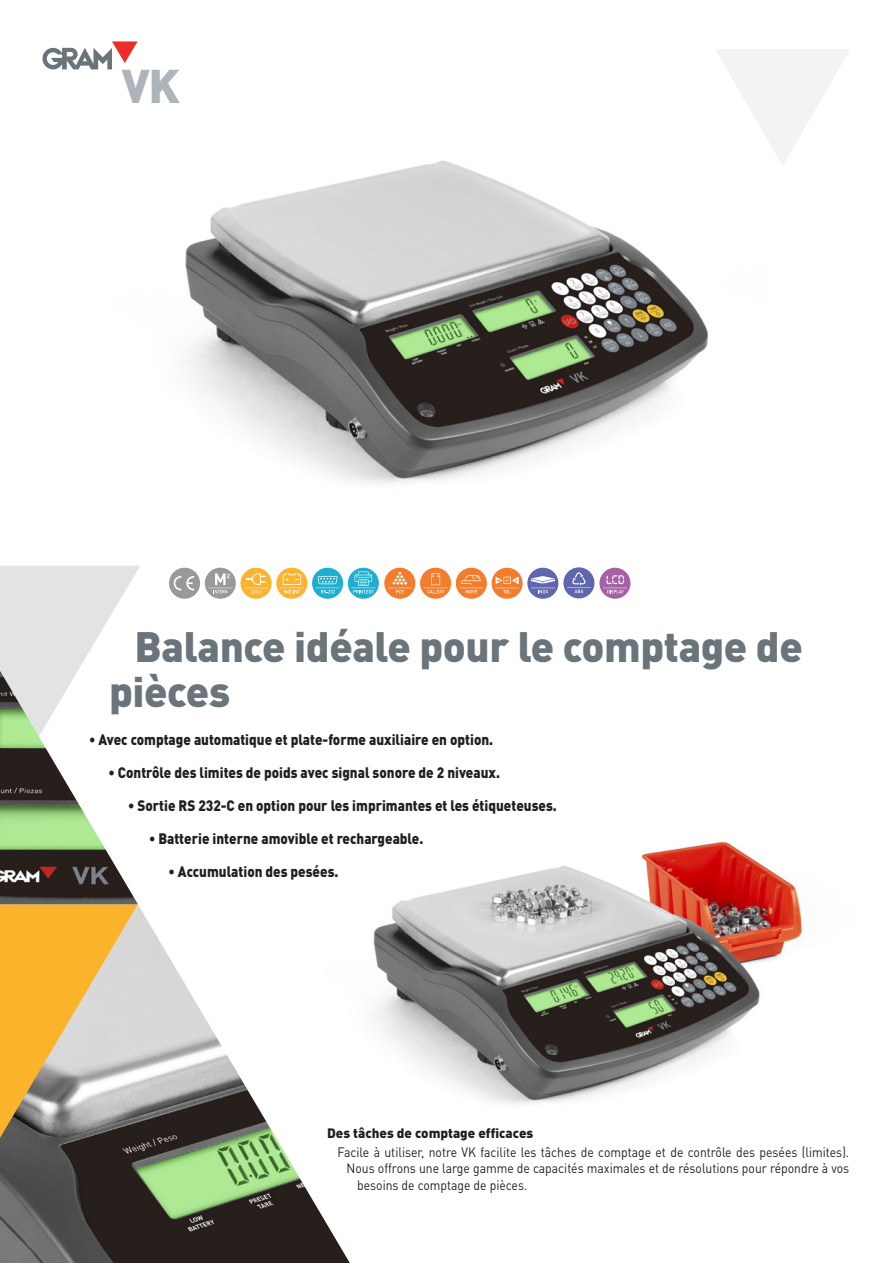
<style>
.page{position:relative;width:893px;height:1263px;background:#fff}
.page>*{position:absolute;margin:0;border:0;box-sizing:border-box;transform-origin:0 0}
.t1{font:900 46.65px "DIN";color:#adb4ba}
.t2{font:900 42px/45px "DIN";letter-spacing:-.01em;color:#6a747b}
.t3{font:900 15px "DIN Pro";color:#231f20;scale:.9 1}
.Descripcion{font:13.5px "DIN Pro";color:#231f20;scale:.9 1}
.Descripcion-2{font:900 13.5px "DIN Pro";color:#231f20}
</style>
<div class="page">
<img style="left:185px;top:160px;width:523px;height:324px">
<img style="left:373px;top:841px;width:429px;height:263px">
<svg style="left:0;top:565px;width:140px;height:106px"></svg>
<img style="left:0;top:671px;width:138px;height:233px">
<img style="left:0;top:904px;width:350px;height:359px">
<svg style="left:716px;top:49px;width:134px;height:116px"></svg>
<svg style="left:42px;top:41px;width:96px;height:28px"></svg>
<div style="left:312px;top:568px;width:31px;height:31px;background:#1eaed0;border-radius:50%"></div>
<svg style="left:316px;top:576px;width:24px;height:17px"></svg>
<div style="left:241px;top:568px;width:31px;height:31px;background:#fcb32e;border-radius:50%"></div>
<svg style="left:244px;top:573px;width:24px;height:20px"></svg>
<div style="left:276px;top:568px;width:31px;height:31px;background:#fcb32e;border-radius:50%"></div>
<svg style="left:280px;top:573px;width:24px;height:21px"></svg>
<div style="left:169px;top:568px;width:31px;height:31px;background:#989a9a;border-radius:50%"></div>
<svg style="left:174px;top:576px;width:20px;height:14px"></svg>
<div style="left:205px;top:568px;width:31px;height:31px;background:#989a9a;border-radius:50%"></div>
<svg style="left:208px;top:573px;width:24px;height:20px"></svg>
<div style="left:384px;top:568px;width:31px;height:31px;background:#f47d2d;border-radius:50%"></div>
<svg style="left:388px;top:572px;width:24px;height:21px"></svg>
<div style="left:420px;top:568px;width:31px;height:31px;background:#f47d2d;border-radius:50%"></div>
<svg style="left:424px;top:573px;width:24px;height:21px"></svg>
<div style="left:456px;top:568px;width:31px;height:31px;background:#f47d2d;border-radius:50%"></div>
<svg style="left:459px;top:575px;width:24px;height:18px"></svg>
<div style="left:599px;top:568px;width:31px;height:31px;background:#a660a5;border-radius:50%"></div>
<svg style="left:603px;top:575px;width:24px;height:18px"></svg>
<div style="left:492px;top:568px;width:31px;height:31px;background:#f47d2d;border-radius:50%"></div>
<svg style="left:495px;top:576px;width:24px;height:17px"></svg>
<div style="left:527px;top:568px;width:31px;height:31px;background:#6067ae;border-radius:50%"></div>
<svg style="left:531px;top:576px;width:24px;height:17px"></svg>
<div style="left:563px;top:567px;width:31px;height:31px;background:#6066ae;border-radius:50%"></div>
<svg style="left:567px;top:572px;width:24px;height:21px"></svg>
<div style="left:348px;top:568px;width:31px;height:31px;background:#1eaed0;border-radius:50%"></div>
<svg style="left:351px;top:571px;width:24px;height:23px"></svg>
<p class="t1" style="left:122px;top:55px;width:60px">VK</p>
<p class="t2" style="left:109px;top:622px;width:695px;text-indent:26px">Balance idéale pour le comptage de pièces</p>
<p class="t3" style="left:89px;top:729px;width:451px">• Avec comptage automatique et plate-forme auxiliaire en option.</p>
<p class="t3" style="left:109px;top:762px;width:436px">• Contrôle des limites de poids avec signal sonore de 2 niveaux.</p>
<p class="t3" style="left:128px;top:795px;width:478px">• Sortie RS 232-C en option pour les imprimantes et les étiqueteuses.</p>
<p class="t3" style="left:149px;top:828px;width:306px">• Batterie interne amovible et rechargeable.</p>
<p class="t3" style="left:169px;top:861px;width:190px">• Accumulation des pesées.</p>
<p class="Descripcion-2" style="left:327px;top:1124px;width:208px">Des tâches de comptage efficaces</p>
<p class="Descripcion" style="left:338px;top:1142px;width:570px">Facile à utiliser, notre VK facilite les tâches de comptage et de contrôle des pesées (limites).</p>
<p class="Descripcion" style="left:347px;top:1159px;width:560px">Nous offrons une large gamme de capacités maximales et de résolutions pour répondre à vos</p>
<p class="Descripcion" style="left:357px;top:1175px;width:191px">besoins de comptage de pièces.</p>
</div>
